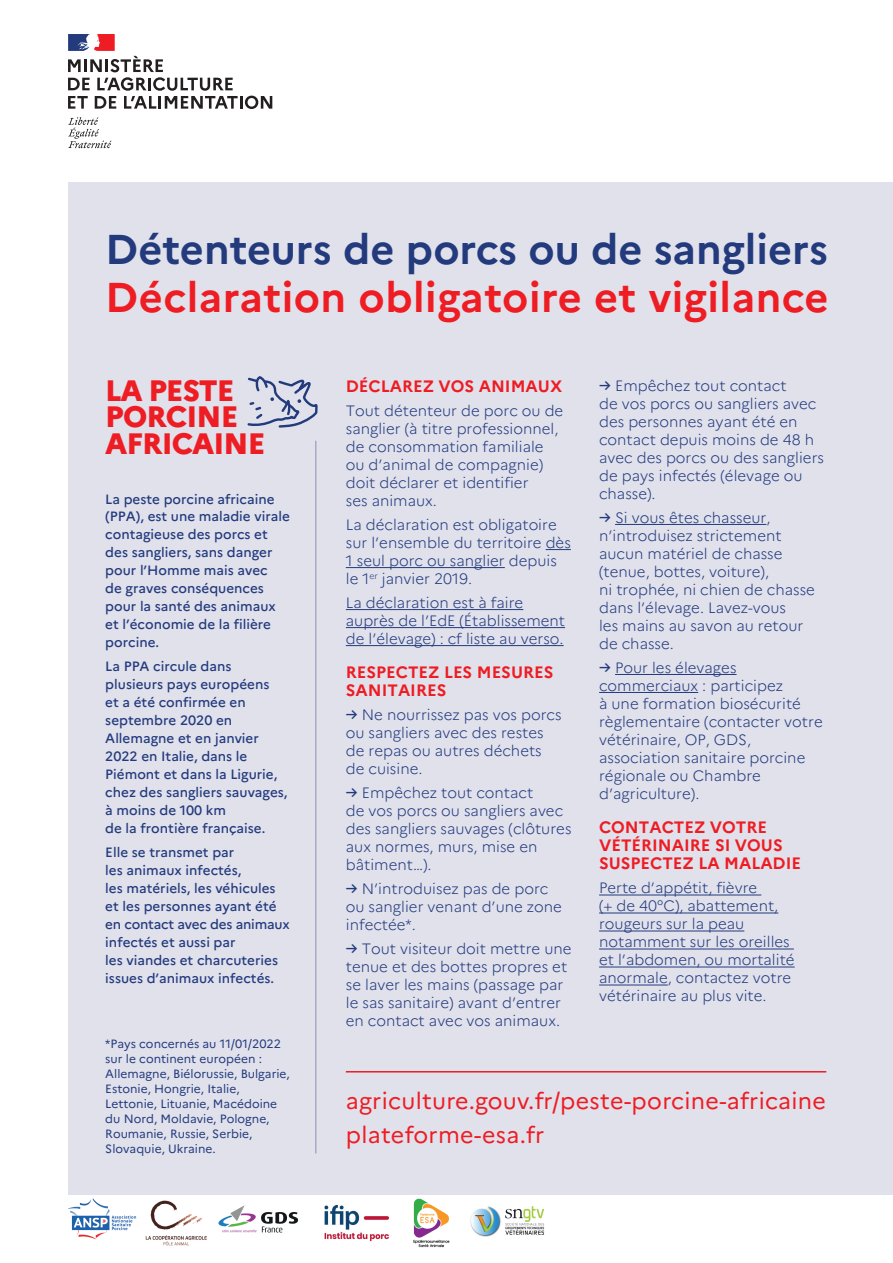
<style>
.page{position:relative;width:893px;height:1263px;background:#fff}
.page>*{position:absolute;margin:0;border:0;box-sizing:border-box;transform-origin:0 0}
.t1{font:700 41.7px "Marianne";letter-spacing:.01em;color:#ee1d23}
.t2{font:700 41.7px "Marianne";color:#233b7d}
.t3{font:800 29.55px/26.4px "Marianne";letter-spacing:-.03em;color:#ee1d23}
.t4{font:23.1px/34.5px "Marianne";letter-spacing:.015em;color:#ee1d23}
.t5{font:700 16.5px/18px "Marianne";color:#ee1d23}
.t6{font:300 15px/18px "Marianne";color:#233b7d}
.t7{font:500 13.5px/18px "Marianne";color:#233b7d}
.t8{font:12px/15px "Marianne";color:#233b7d}
.s1{font-weight:500}
</style>
<div class="page">
<img style="left:68px;top:1198px;width:477px;height:50px">
<div style="left:68px;top:183px;width:825px;height:1012px;background:#e1e1ec"></div>
<svg style="left:68px;top:117px;width:44px;height:31px"></svg>
<svg style="left:68px;top:34px;width:204px;height:75px"></svg>
<svg style="left:247px;top:376px;width:71px;height:52px"></svg>
<hr style="left:315px;top:441px;width:1px;height:712px;background:#aaa9c8">
<svg style="left:546px;top:549px;width:25px;height:1px"></svg>
<hr style="left:346px;top:567px;width:159px;height:1px;background:#233b7d">
<hr style="left:346px;top:609px;width:177px;height:1px;background:#233b7d">
<hr style="left:346px;top:627px;width:219px;height:1px;background:#233b7d">
<hr style="left:346px;top:645px;width:218px;height:1px;background:#233b7d">
<hr style="left:615px;top:524px;width:151px;height:1px;background:#233b7d">
<hr style="left:615px;top:674px;width:122px;height:1px;background:#233b7d">
<hr style="left:599px;top:692px;width:99px;height:1px;background:#233b7d">
<hr style="left:599px;top:894px;width:162px;height:1px;background:#233b7d">
<hr style="left:599px;top:912px;width:179px;height:1px;background:#233b7d">
<hr style="left:599px;top:930px;width:145px;height:1px;background:#233b7d">
<hr style="left:599px;top:948px;width:195px;height:1px;background:#233b7d">
<hr style="left:599px;top:966px;width:196px;height:1px;background:#233b7d">
<hr style="left:599px;top:984px;width:69px;height:1px;background:#233b7d">
<hr style="left:346px;top:1071px;width:480px;height:1px;background:#ee1d23">
<h1 class="t2" style="left:105px;top:217px;width:724px">Détenteurs de porcs ou de sangliers</h1>
<h1 class="t1" style="left:105px;top:265px;width:725px">Déclaration obligatoire et vigilance</h1>
<h2 class="t3" style="left:105px;top:375px;width:162px">LA PESTE<br>PORCINE<br>AFRICAINE</h2>
<p class="t7" style="left:105px;top:489px;width:186px">La peste porcine africaine (PPA), est une maladie virale contagieuse des porcs et des sangliers, sans danger pour l’Homme mais avec<br>de graves conséquences pour la santé des animaux et l’économie de la filière porcine.</p>
<p class="t7" style="left:105px;top:657px;width:184px">La PPA circule dans plusieurs pays européens<br>et a été confirmée en septembre 2020 en<br>Allemagne et en janvier<br>2022 en Italie, dans le<br>Piémont et dans la Ligurie, chez des sangliers sauvages, à moins de 100 km<br>de la frontière française.</p>
<p class="t7" style="left:105px;top:842px;width:186px">Elle se transmet par<br>les animaux infectés,<br>les matériels, les véhicules et les personnes ayant été en contact avec des animaux infectés et aussi par<br>les viandes et charcuteries issues d’animaux infectés.</p>
<p class="t8" style="left:105px;top:1036px;width:186px">*Pays concernés au 11/01/2022 sur le continent européen :<br>Allemagne, Biélorussie, Bulgarie,<br>Estonie, Hongrie, Italie,<br>Lettonie, Lituanie, Macédoine du Nord, Moldavie, Pologne,<br>Roumanie, Russie, Serbie,<br>Slovaquie, Ukraine.</p>
<p class="t5" style="left:346px;top:375px;width:218px">DÉCLAREZ VOS ANIMAUX</p>
<p class="t6" style="left:346px;top:400px;width:219px">Tout détenteur de porc ou de sanglier (à titre professionnel, de consommation familiale ou d’animal de compagnie) doit déclarer et identifier<br>ses animaux.</p>
<p class="t6" style="left:346px;top:514px;width:227px">La déclaration est obligatoire sur l’ensemble du territoire dès<br>1 seul porc ou sanglier depuis le 1<sup>er</sup> janvier 2019.</p>
<p class="t6" style="left:346px;top:592px;width:221px">La déclaration est à faire auprès de l’EdE (Établissement de l’élevage) : cf liste au verso.</p>
<p class="t5" style="left:346px;top:662px;width:209px">RESPECTEZ LES MESURES<br>SANITAIRES</p>
<p class="t6" style="left:346px;top:705px;width:217px"><span class="s1">→</span> Ne nourrissez pas vos porcs ou sangliers avec des restes de repas ou autres déchets de cuisine.</p>
<p class="t6" style="left:346px;top:783px;width:227px"><span class="s1">→</span> Empêchez tout contact<br>de vos porcs ou sangliers avec des sangliers sauvages (clôtures aux normes, murs, mise en bâtiment…).</p>
<p class="t6" style="left:346px;top:879px;width:218px"><span class="s1">→</span> N’introduisez pas de porc ou sanglier venant d’une zone infectée*.</p>
<p class="t6" style="left:346px;top:939px;width:227px"><span class="s1">→</span> Tout visiteur doit mettre une tenue et des bottes propres et se laver les mains (passage par le sas sanitaire) avant d’entrer en contact avec vos animaux.</p>
<p class="t6" style="left:599px;top:375px;width:226px"><span class="s1">→</span> Empêchez tout contact<br>de vos porcs ou sangliers avec des personnes ayant été en contact depuis moins de 48 h avec des porcs ou des sangliers de pays infectés (élevage ou chasse).</p>
<p class="t6" style="left:599px;top:507px;width:217px"><span class="s1">→</span> Si vous êtes chasseur, n’introduisez strictement aucun matériel de chasse (tenue, bottes, voiture),<br>ni trophée, ni chien de chasse dans l’élevage. Lavez-vous<br>les mains au savon au retour de chasse.</p>
<p class="t6" style="left:599px;top:657px;width:225px"><span class="s1">→</span> Pour les élevages commerciaux : participez<br>à une formation biosécurité règlementaire (contacter votre vétérinaire, OP, GDS, association sanitaire porcine régionale ou Chambre d’agriculture).</p>
<p class="t5" style="left:599px;top:817px;width:204px">CONTACTEZ VOTRE<br>VÉTÉRINAIRE SI VOUS<br>SUSPECTEZ LA MALADIE</p>
<p class="t6" style="left:599px;top:877px;width:197px">Perte d’appétit, fièvre<br>(+ de 40°C), abattement, rougeurs sur la peau notamment sur les oreilles et l’abdomen, ou mortalité anormale, contactez votre vétérinaire au plus vite.</p>
<h3 class="t4" style="left:346px;top:1081px;width:482px">agriculture.gouv.fr/peste-porcine-africaine plateforme-esa.fr</h3>
</div>
